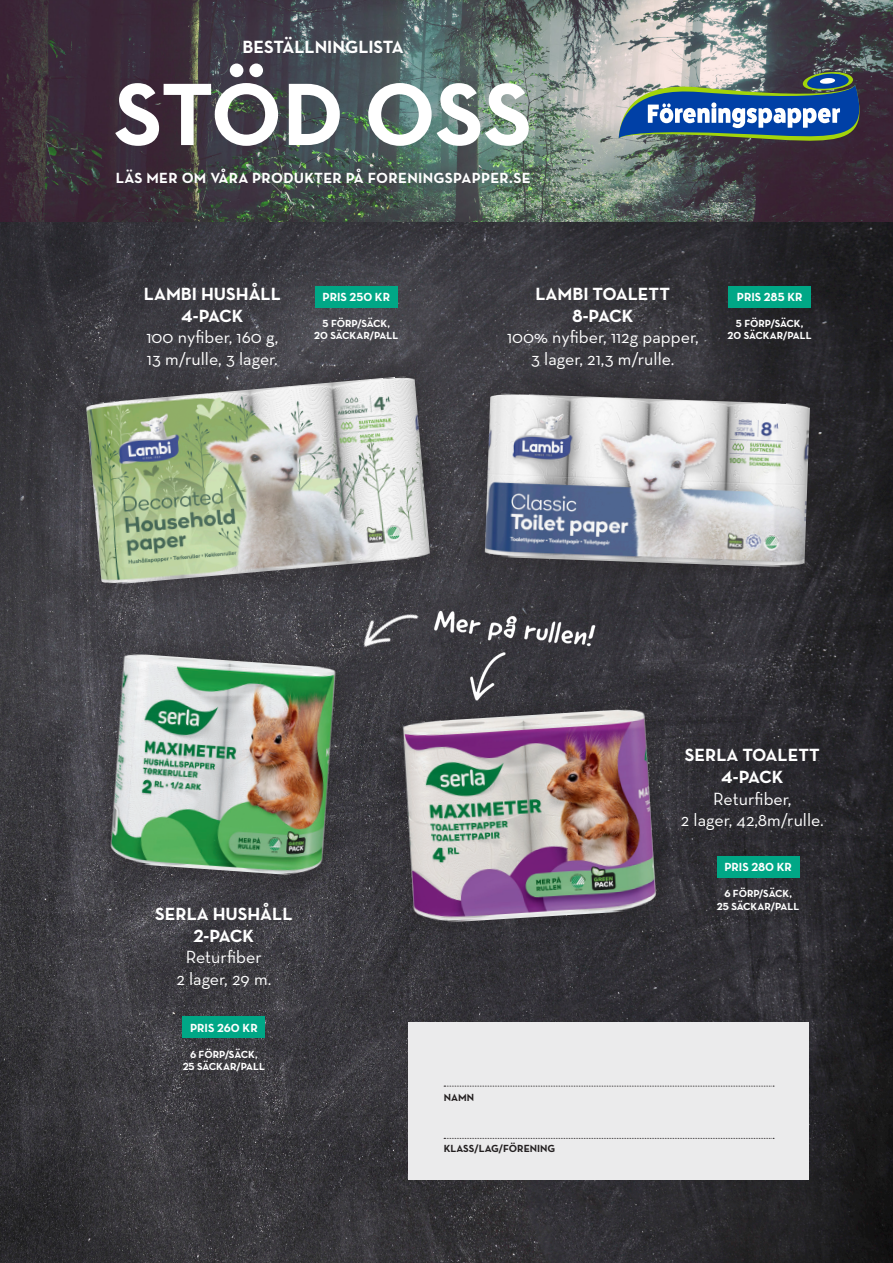
<style>
.page{position:relative;width:893px;height:1263px;background:#fff}
.page>*{position:absolute;margin:0;border:0;box-sizing:border-box;transform-origin:0 0}
.t1{font:700 90px "Neutraface Text";letter-spacing:-.005em;color:#fff}
.t2{font:18px "Neutraface Text";color:#fff}
.t3{font:700 18px "Neutraface Text";color:#fff}
.t4{font:700 15px "Neutraface Text";letter-spacing:.02em;color:#fff}
.t5{font:700 12px "Neutraface Text";color:#fff}
.t6{font:700 10.5px "Neutraface Text";color:#fff}
.t7{font:700 10.5px "Neutraface Text";color:#231f20}
</style>
<div class="page">
<img style="left:0;top:222px;width:893px;height:1041px">
<img style="left:0;top:0;width:893px;height:222px">
<div style="left:408px;top:1022px;width:401px;height:157px;background:#ebebec"></div>
<svg style="left:444px;top:1086px;width:330px;height:1px"></svg>
<svg style="left:444px;top:1138px;width:330px;height:1px"></svg>
<div style="left:58px;top:347px;width:401px;height:266px;background:#231f20;opacity:.5"></div>
<img style="left:86px;top:375px;width:344px;height:211px">
<div style="left:453px;top:362px;width:389px;height:237px;background:#231f20;opacity:.5"></div>
<img style="left:485px;top:393px;width:325px;height:175px">
<div style="left:728px;top:286px;width:83px;height:21px;background:#00a786"></div>
<div style="left:315px;top:286px;width:82px;height:21px;background:#00a786"></div>
<div style="left:90px;top:633px;width:266px;height:262px;background:#231f20;opacity:.5"></div>
<img style="left:103px;top:653px;width:241px;height:225px">
<div style="left:386px;top:692px;width:288px;height:247px;background:#231f20;opacity:.5"></div>
<img style="left:398px;top:708px;width:264px;height:217px">
<div style="left:717px;top:857px;width:82px;height:21px;background:#00a786"></div>
<div style="left:183px;top:1017px;width:82px;height:21px;background:#00a786"></div>
<svg style="left:619px;top:72px;width:240px;height:69px"></svg>
<img style="left:401px;top:593px;width:224px;height:141px">
<img style="left:309px;top:570px;width:131px;height:135px">
<p class="t3" style="left:242px;top:36px;width:163px">BESTÄLLNINGLISTA</p>
<p class="t1" style="left:114px;top:56px;width:419px">STÖD OSS</p>
<p class="t4" style="left:116px;top:168px;width:416px">LÄS MER OM VÅRA PRODUKTER PÅ FORENINGSPAPPER.SE</p>
<p class="t3" style="left:144px;top:282px;width:138px">LAMBI HUSHÅLL</p>
<p class="t3" style="left:181px;top:304px;width:64px">4-PACK</p>
<p class="t2" style="left:146px;top:326px;width:133px">100 nyfiber, 160 g,</p>
<p class="t2" style="left:147px;top:347px;width:133px">13 m/rulle, 3 lager.</p>
<p class="t5" style="left:323px;top:289px;width:69px">PRIS 250 KR</p>
<p class="t6" style="left:323px;top:316px;width:69px">5 FÖRP/SÄCK,</p>
<p class="t6" style="left:314px;top:329px;width:86px">20 SÄCKAR/PALL</p>
<p class="t3" style="left:535px;top:282px;width:136px">LAMBI TOALETT</p>
<p class="t3" style="left:572px;top:304px;width:63px">8-PACK</p>
<p class="t2" style="left:507px;top:326px;width:193px">100% nyfiber, 112g papper,</p>
<p class="t2" style="left:531px;top:347px;width:145px">3 lager, 21,3 m/rulle.</p>
<p class="t5" style="left:737px;top:289px;width:67px">PRIS 285 KR</p>
<p class="t6" style="left:736px;top:316px;width:69px">5 FÖRP/SÄCK,</p>
<p class="t6" style="left:728px;top:329px;width:86px">20 SÄCKAR/PALL</p>
<p class="t3" style="left:155px;top:902px;width:139px">SERLA HUSHÅLL</p>
<p class="t3" style="left:193px;top:924px;width:62px">2-PACK</p>
<p class="t2" style="left:186px;top:946px;width:77px">Returfiber</p>
<p class="t2" style="left:176px;top:968px;width:96px">2 lager, 29 m.</p>
<p class="t5" style="left:190px;top:1020px;width:69px">PRIS 260 KR</p>
<p class="t6" style="left:190px;top:1047px;width:69px">6 FÖRP/SÄCK,</p>
<p class="t6" style="left:183px;top:1060px;width:84px">25 SÄCKAR/PALL</p>
<p class="t7" style="left:444px;top:1091px;width:32px">NAMN</p>
<p class="t7" style="left:444px;top:1142px;width:113px">KLASS/LAG/FÖRENING</p>
<p class="t3" style="left:685px;top:744px;width:136px">SERLA TOALETT</p>
<p class="t3" style="left:721px;top:765px;width:64px">4-PACK</p>
<p class="t2" style="left:713px;top:787px;width:80px">Returfiber,</p>
<p class="t2" style="left:681px;top:809px;width:145px">2 lager, 42,8m/rulle.</p>
<p class="t5" style="left:724px;top:859px;width:69px">PRIS 280 KR</p>
<p class="t6" style="left:724px;top:887px;width:69px">6 FÖRP/SÄCK,</p>
<p class="t6" style="left:717px;top:900px;width:84px">25 SÄCKAR/PALL</p>
</div>
